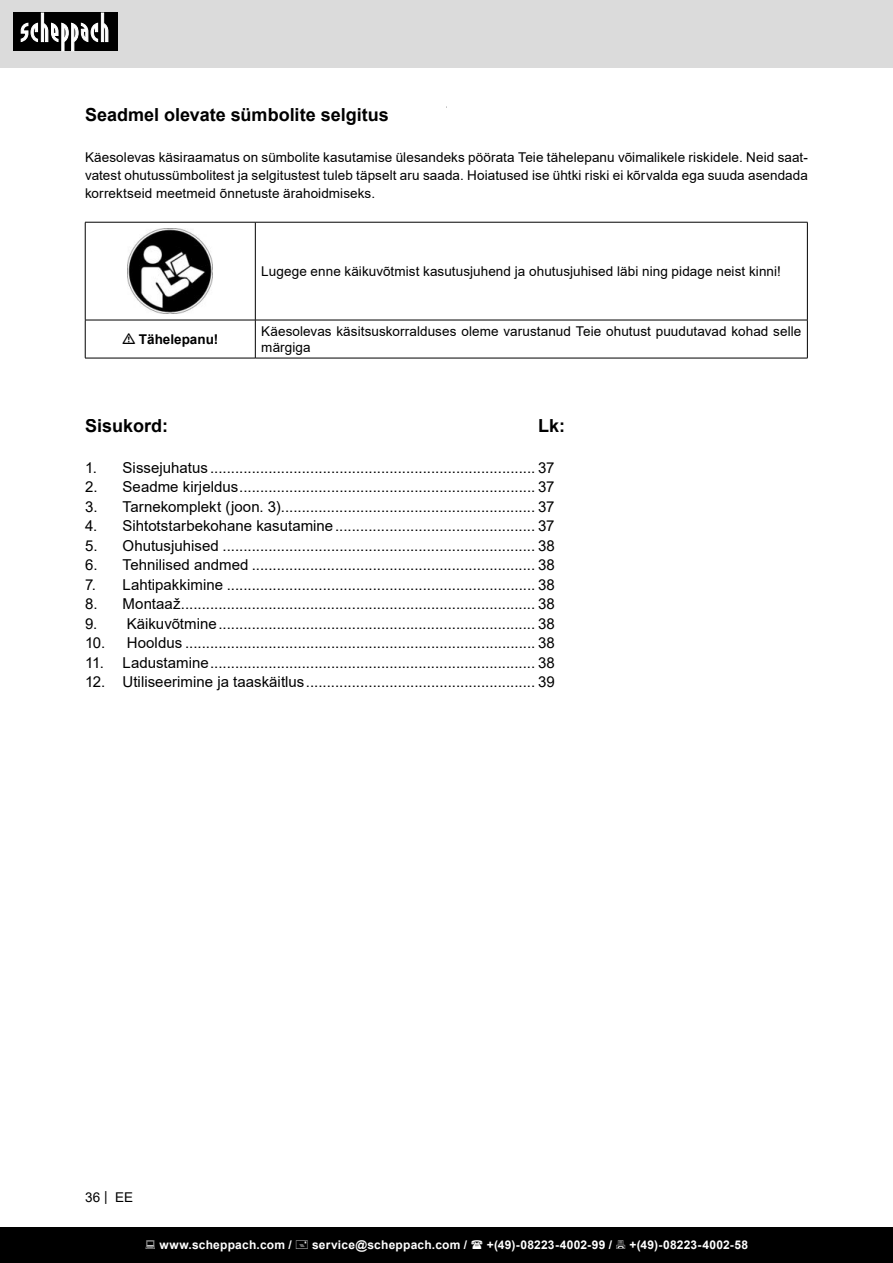
<style>
.page{position:relative;width:893px;height:1263px;background:#fff}
.page>*{position:absolute;margin:0;border:0;box-sizing:border-box;transform-origin:0 0}
.t1{font:700 18px "Arial";color:#000}
.t2{font:15px "Arial";color:#000}
.t3{font:13.5px/18px "Arial";letter-spacing:.005em;color:#000;text-align:justify}
.t4{font:700 13.5px "Arial";color:#000}
.t5{font:700 12px "Arial";letter-spacing:.02em;color:#fff}
</style>
<div class="page">
<div style="left:0;top:0;width:893px;height:67px;background:#dbdbdb"></div>
<div style="left:0;top:1227px;width:893px;height:36px;background:#000"></div>
<div style="left:13px;top:13px;width:105px;height:38px;background:#000"></div>
<svg style="left:21px;top:13px;width:87px;height:38px"></svg>
<hr style="left:446px;top:106px;width:1px;height:1051px;background:#c7c7c7">
<div style="left:85px;top:108px;width:723px;height:310px;background:#fff"></div>
<hr style="left:85px;top:222px;width:170px;height:1px;background:#000">
<hr style="left:85px;top:222px;width:1px;height:98px;background:#000">
<hr style="left:255px;top:222px;width:552px;height:1px;background:#000">
<hr style="left:255px;top:222px;width:1px;height:98px;background:#000">
<hr style="left:807px;top:222px;width:1px;height:98px;background:#000">
<hr style="left:85px;top:320px;width:170px;height:1px;background:#000">
<hr style="left:85px;top:320px;width:1px;height:38px;background:#000">
<hr style="left:255px;top:320px;width:552px;height:1px;background:#000">
<hr style="left:255px;top:320px;width:1px;height:38px;background:#000">
<hr style="left:807px;top:320px;width:1px;height:38px;background:#000">
<hr style="left:85px;top:358px;width:170px;height:1px;background:#000">
<hr style="left:255px;top:358px;width:552px;height:1px;background:#000">
<img style="left:128px;top:229px;width:85px;height:85px">
<p class="t1" style="left:85px;top:102px;width:305px">Seadmel olevate sümbolite selgitus</p>
<p class="t3" style="left:85px;top:148px;width:724px">Käesolevas käsiraamatus on sümbolite kasutamise ülesandeks pöörata Teie tähelepanu võimalikele riskidele. Neid saat&shy;vatest ohutussümbolitest ja selgitustest tuleb täpselt aru saada. Hoiatused ise ühtki riski ei kõrvalda ega suuda asendada korrektseid meetmeid õnnetuste ärahoidmiseks.</p>
<p class="t3" style="left:261px;top:262px;width:521px">Lugege enne käikuvõtmist kasutusjuhend ja ohutusjuhised läbi ning pidage neist kinni!</p>
<p class="t4" style="left:139px;top:330px;width:81px">Tähelepanu!</p>
<p class="t3" style="left:261px;top:324px;width:542px;line-height:16.2px">Käesolevas käsitsuskorralduses oleme varustanud Teie ohutust puudutavad kohad selle märgiga</p>
<p class="t1" style="left:85px;top:413px;width:85px">Sisukord:</p>
<p class="t1" style="left:538px;top:413px;width:28px">Lk:</p>
<p class="t2" style="left:85px;top:462px;width:471px">1. Sissejuhatus .............................................................................. 37</p>
<p class="t2" style="left:85px;top:477px;width:471px">2. Seadme kirjeldus ....................................................................... 37</p>
<p class="t2" style="left:85px;top:496px;width:471px">3. Tarnekomplekt (joon. 3) ............................................................. 37</p>
<p class="t2" style="left:85px;top:520px;width:471px">4. Sihtotstarbekohane kasutamine ................................................ 37</p>
<p class="t2" style="left:85px;top:535px;width:471px">5. Ohutusjuhised ........................................................................... 38</p>
<p class="t2" style="left:85px;top:559px;width:471px">6. Tehnilised andmed .................................................................... 38</p>
<p class="t2" style="left:85px;top:579px;width:471px">7. Lahtipakkimine .......................................................................... 38</p>
<p class="t2" style="left:85px;top:594px;width:471px">8. Montaaž ..................................................................................... 38</p>
<p class="t2" style="left:85px;top:618px;width:471px">9. Käikuvõtmine ............................................................................ 38</p>
<p class="t2" style="left:85px;top:633px;width:471px">10. Hooldus .................................................................................... 38</p>
<p class="t2" style="left:85px;top:657px;width:471px">11. Ladustamine .............................................................................. 38</p>
<p class="t2" style="left:85px;top:672px;width:471px">12. Utiliseerimine ja taaskäitlus ....................................................... 39</p>
<p class="t3" style="left:85px;top:1190px;width:50px">36 | EE</p>
<p class="t5" style="left:159px;top:1240px;width:134px">www.scheppach.com /</p>
<p class="t5" style="left:312px;top:1240px;width:157px">service@scheppach.com /</p>
<p class="t5" style="left:487px;top:1240px;width:127px">+(49)-08223-4002-99 /</p>
<p class="t5" style="left:629px;top:1240px;width:120px">+(49)-08223-4002-58</p>
</div>
